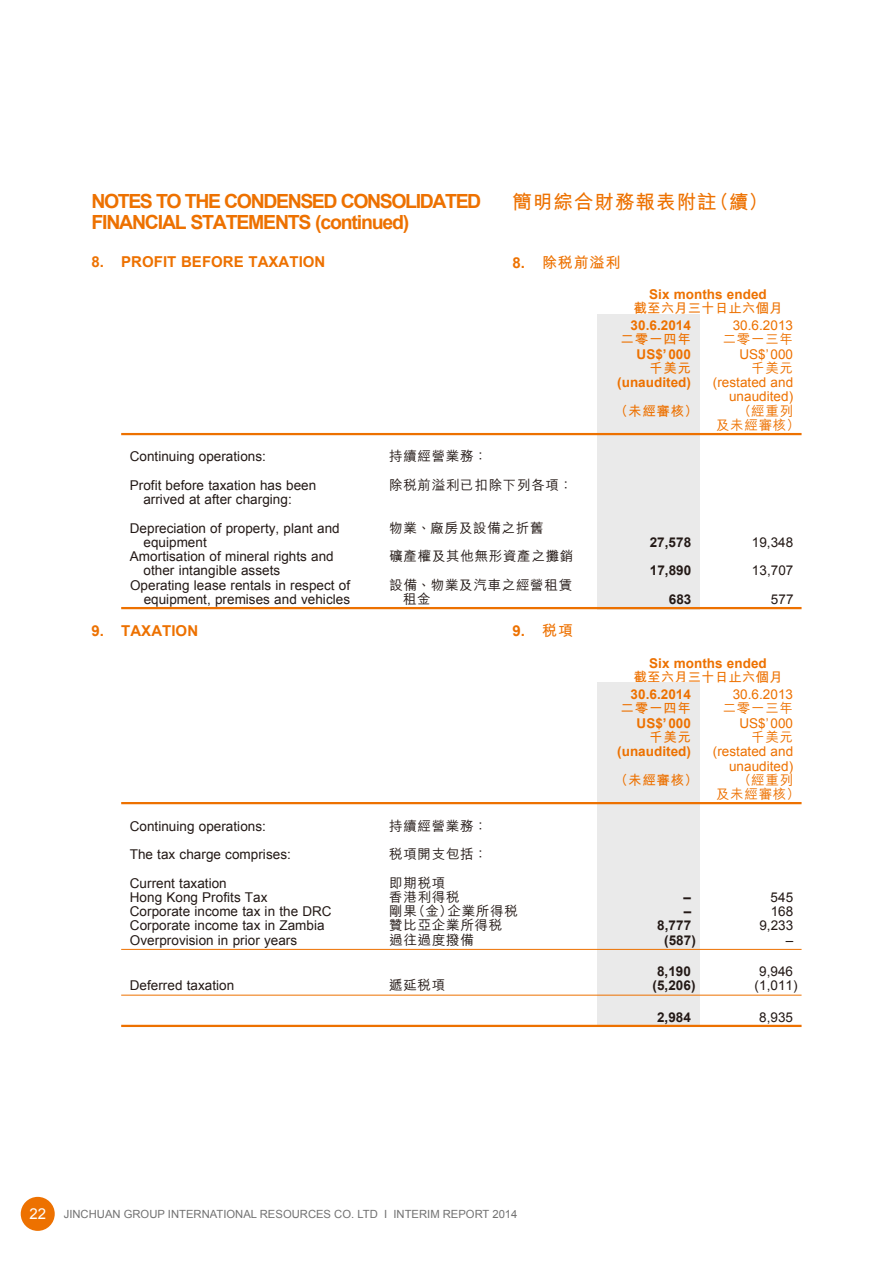
<style>
.page{position:relative;width:893px;height:1263px;background:#fff}
.page>*{position:absolute;margin:0;border:0;box-sizing:border-box;transform-origin:0 0}
.t1{font:700 19.5px/21px "Arial";letter-spacing:-.07em;color:#ed7100}
.t2{font:700 19.5px "M Hei HK";letter-spacing:.055em;color:#ed7100}
.t3{font:700 15px "Arial";letter-spacing:.005em;color:#ed7100}
.t4{font:700 15px "M Hei HK";letter-spacing:.055em;color:#ed7100}
.t5{font:13.5px/28.5px "Arial";letter-spacing:.005em;color:#231916}
.t6{font:500 13.5px "M Hei HK";letter-spacing:.055em;color:#231916}
.t7{font:700 13.5px "Arial";letter-spacing:.005em;color:#ed7100}
.t8{font:13.5px/14.2px "Arial";letter-spacing:.005em;color:#ed7100;text-align:right}
.t9{font:700 13.5px "M Hei HK";letter-spacing:.005em;color:#ed7100}
.t10{font:700 13.5px "Arial";letter-spacing:.005em;color:#231916}
.t11{font:500 13.5px/14.2px "M Hei HK";letter-spacing:.055em;color:#ed7100}
.t12{font:11.25px "Arial";color:#727272}
.s1{font-family:"Arial"}
.s2{font-family:"M Hei HK"}
.s3{font-size:15px;color:#fff}
</style>
<div class="page">
<div style="left:21px;top:1197px;width:34px;height:34px;background:#ed7100;border-radius:50%"></div>
<div style="left:597px;top:314px;width:102px;height:295px;background:#eaeaea"></div>
<hr style="left:121px;top:433px;width:680px;height:2px;background:#ed7100">
<hr style="left:121px;top:607px;width:680px;height:2px;background:#ed7100">
<div style="left:597px;top:683px;width:102px;height:343px;background:#eaeaea"></div>
<hr style="left:121px;top:802px;width:680px;height:2px;background:#ed7100">
<hr style="left:121px;top:949px;width:680px;height:1px;background:#ed7100">
<hr style="left:121px;top:995px;width:680px;height:1px;background:#ed7100">
<hr style="left:121px;top:1025px;width:680px;height:2px;background:#ed7100">
<h1 class="t1" style="left:91px;top:191px;width:391px">NOTES TO THE CONDENSED CONSOLIDATED<br>FINANCIAL STATEMENTS (continued)</h1>
<p class="t3" style="left:91px;top:252px;width:236px">8. PROFIT BEFORE TAXATION</p>
<h1 class="t2" style="left:512px;top:187px;width:257px">簡明綜合財務報表附註（續）</h1>
<p class="t4" style="left:512px;top:251px;width:109px"><span class="s1">8.</span> 除稅前溢利</p>
<p class="t7" style="left:649px;top:285px;width:119px">Six months ended</p>
<p class="t9" style="left:634px;top:298px;width:150px">截至六月三十日止六個月</p>
<p class="t7" style="left:631px;top:317px;width:62px">30.6.2014</p>
<p class="t8" style="left:733px;top:318px;width:62px">30.6.2013</p>
<p class="t9" style="left:621px;top:330px;width:72px">二零一四年</p>
<p class="t11" style="left:723px;top:331px;width:72px">二零一三年</p>
<p class="t7" style="left:637px;top:345px;width:56px">US$’000</p>
<p class="t8" style="left:739px;top:347px;width:55px">US$’000</p>
<p class="t9" style="left:649px;top:358px;width:43px">千美元</p>
<p class="t11" style="left:751px;top:360px;width:43px">千美元</p>
<p class="t7" style="left:617px;top:374px;width:75px">(unaudited)</p>
<p class="t8" style="left:713px;top:375px;width:82px">(restated and unaudited)</p>
<p class="t9" style="left:615px;top:401px;width:85px">（未經審核）</p>
<p class="t11" style="left:716px;top:403px;width:85px;text-indent:22px">（經重列及未經審核）</p>
<p class="t5" style="left:130px;top:443px;width:138px">Continuing operations:</p>
<p class="t6" style="left:389px;top:447px;width:100px">持續經營業務：</p>
<p class="t5" style="left:130px;top:471px;width:188px">Profit before taxation has been</p>
<p class="t6" style="left:389px;top:475px;width:185px">除稅前溢利已扣除下列各項：</p>
<p class="t5" style="left:130px;top:485px;width:211px;text-indent:14px">arrived at after charging:<br>Depreciation of property, plant and</p>
<p class="t6" style="left:389px;top:518px;width:156px">物業、廠房及設備之折舊</p>
<p class="t5" style="left:143px;top:528px;width:65px">equipment</p>
<p class="t10" style="left:650px;top:533px;width:43px">27,578</p>
<p class="t5" style="left:752px;top:528px;width:43px">19,348</p>
<p class="t5" style="left:130px;top:542px;width:205px">Amortisation of mineral rights and</p>
<p class="t6" style="left:389px;top:546px;width:186px">礦產權及其他無形資產之攤銷</p>
<p class="t5" style="left:144px;top:557px;width:138px">other intangible assets</p>
<p class="t10" style="left:650px;top:562px;width:43px">17,890</p>
<p class="t5" style="left:752px;top:557px;width:43px">13,707</p>
<p class="t5" style="left:130px;top:571px;width:222px">Operating lease rentals in respect of</p>
<p class="t6" style="left:389px;top:575px;width:184px">設備、物業及汽車之經營租賃</p>
<p class="t5" style="left:144px;top:585px;width:208px">equipment, premises and vehicles</p>
<p class="t6" style="left:403px;top:589px;width:29px">租金</p>
<p class="t10" style="left:669px;top:590px;width:24px">683</p>
<p class="t5" style="left:771px;top:585px;width:24px">577</p>
<p class="t3" style="left:91px;top:621px;width:108px">9. TAXATION</p>
<p class="t7" style="left:649px;top:654px;width:119px">Six months ended</p>
<p class="t9" style="left:634px;top:667px;width:150px">截至六月三十日止六個月</p>
<p class="t7" style="left:631px;top:686px;width:62px">30.6.2014</p>
<p class="t8" style="left:733px;top:687px;width:62px">30.6.2013</p>
<p class="t9" style="left:621px;top:699px;width:72px">二零一四年</p>
<p class="t11" style="left:723px;top:700px;width:72px">二零一三年</p>
<p class="t7" style="left:637px;top:714px;width:56px">US$’000</p>
<p class="t8" style="left:739px;top:716px;width:55px">US$’000</p>
<p class="t9" style="left:649px;top:727px;width:43px">千美元</p>
<p class="t11" style="left:751px;top:729px;width:43px">千美元</p>
<p class="t7" style="left:617px;top:743px;width:75px">(unaudited)</p>
<p class="t8" style="left:713px;top:744px;width:82px">(restated and unaudited)</p>
<p class="t9" style="left:615px;top:770px;width:85px">（未經審核）</p>
<p class="t11" style="left:716px;top:772px;width:85px;text-indent:22px">（經重列及未經審核）</p>
<p class="t5" style="left:130px;top:812px;width:138px">Continuing operations:</p>
<p class="t6" style="left:389px;top:816px;width:100px">持續經營業務：</p>
<p class="t5" style="left:130px;top:840px;width:163px">The tax charge comprises:</p>
<p class="t6" style="left:389px;top:844px;width:100px">稅項開支包括：</p>
<p class="t5" style="left:130px;top:869px;width:99px">Current taxation</p>
<p class="t6" style="left:389px;top:873px;width:58px">即期稅項</p>
<p class="t5" style="left:130px;top:883px;width:139px">Hong Kong Profits Tax</p>
<p class="t6" style="left:389px;top:887px;width:72px">香港利得稅</p>
<p class="t10" style="left:684px;top:888px;width:9px">–</p>
<p class="t5" style="left:771px;top:883px;width:24px">545</p>
<p class="t5" style="left:130px;top:897px;width:203px">Corporate income tax in the DRC</p>
<p class="t6" style="left:389px;top:901px;width:130px">剛果（金）企業所得稅</p>
<p class="t10" style="left:684px;top:902px;width:9px">–</p>
<p class="t5" style="left:771px;top:897px;width:24px">168</p>
<p class="t5" style="left:130px;top:911px;width:196px">Corporate income tax in Zambia</p>
<p class="t6" style="left:389px;top:915px;width:115px">贊比亞企業所得稅</p>
<p class="t10" style="left:657px;top:917px;width:35px">8,777</p>
<p class="t5" style="left:759px;top:911px;width:35px">9,233</p>
<p class="t5" style="left:130px;top:926px;width:169px">Overprovision in prior years</p>
<p class="t6" style="left:389px;top:930px;width:86px">過往過度撥備</p>
<p class="t10" style="left:664px;top:931px;width:33px">(587)</p>
<p class="t5" style="left:786px;top:926px;width:9px">–</p>
<p class="t10" style="left:657px;top:962px;width:35px">8,190</p>
<p class="t5" style="left:759px;top:957px;width:35px">9,946</p>
<p class="t5" style="left:130px;top:971px;width:106px">Deferred taxation</p>
<p class="t6" style="left:389px;top:975px;width:58px">遞延稅項</p>
<p class="t10" style="left:652px;top:977px;width:45px">(5,206)</p>
<p class="t5" style="left:755px;top:971px;width:45px">(1,011)</p>
<p class="t10" style="left:657px;top:1008px;width:35px">2,984</p>
<p class="t5" style="left:759px;top:1003px;width:35px">8,935</p>
<p class="t3" style="left:512px;top:621px;width:62px">9. <span class="s2">稅項</span></p>
<p class="t12" style="left:29px;top:1207px;width:490px"><span class="s3">22</span> JINCHUAN GROUP INTERNATIONAL RESOURCES CO. LTD I INTERIM REPORT 2014</p>
</div>
